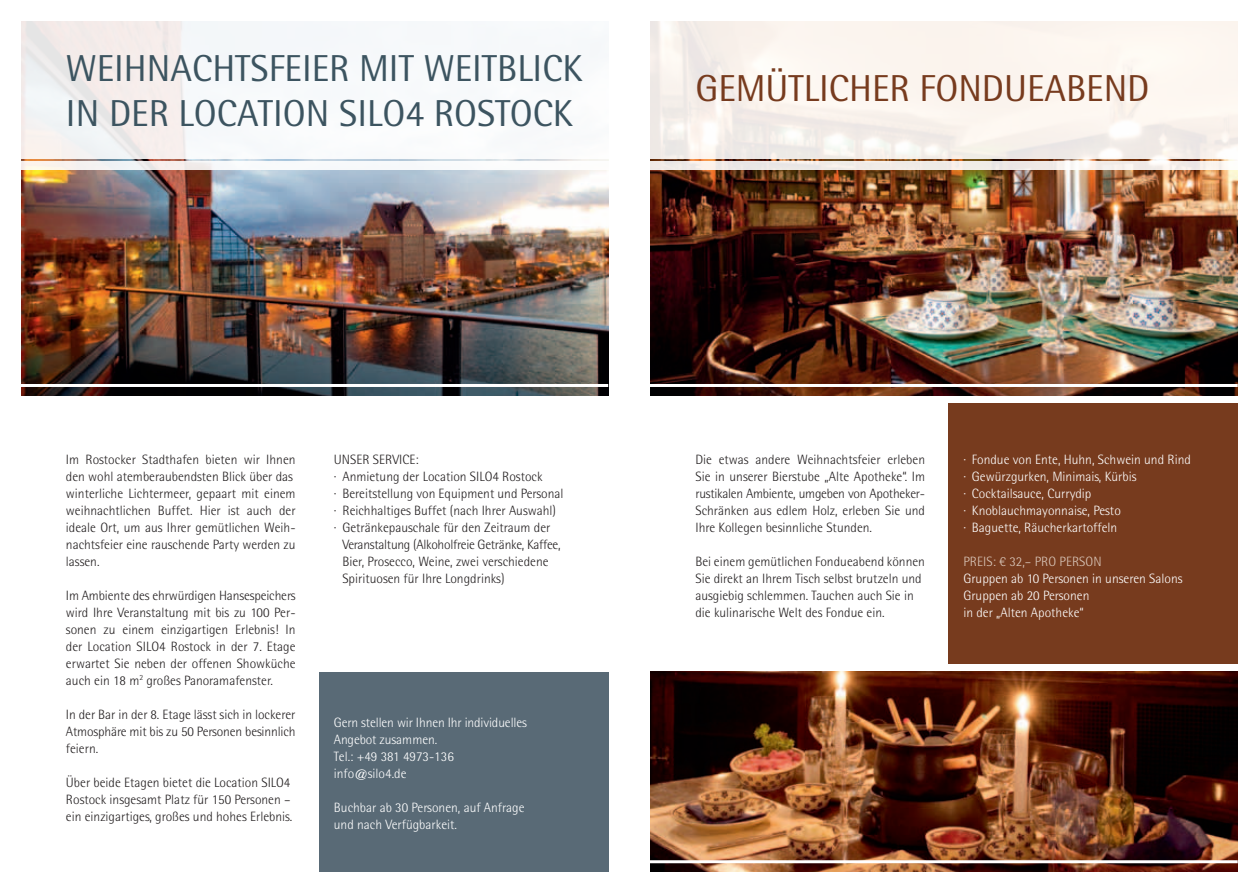
<style>
.page{position:relative;width:1259px;height:893px;background:#fff}
.page>*{position:absolute;margin:0;border:0;box-sizing:border-box;transform-origin:0 0}
.t1{font:37.5px/45px "Rotis Semi Sans";color:#3c5460}
.t2{font:37.5px "Rotis Semi Sans";color:#773b1e}
.t3{font:300 13.5px/17px "Rotis Semi Sans";color:#231f20}
.t4{font:300 13.5px/17px "Rotis Semi Sans";color:#fff}
.t5{font:300 13.5px "Rotis Semi Sans";letter-spacing:-.02em;color:#231f20}
.t6{font:300 13.5px "Rotis Semi Sans";color:#dac7ba}
</style>
<div class="page">
<img style="left:21px;top:158px;width:587px;height:237px">
<hr style="left:12px;top:384px;width:596px;height:3px;background:#fff">
<svg style="left:21px;top:162px;width:587px;height:8px"></svg>
<div style="left:16px;top:21px;width:597px;height:137px;background:linear-gradient(to right,#f2efef,#fafeff)"></div>
<div style="left:319px;top:672px;width:289px;height:200px;background:#596a76"></div>
<img style="left:651px;top:158px;width:586px;height:237px">
<svg style="left:650px;top:162px;width:587px;height:8px;background:#f1ece8"></svg>
<svg style="left:650px;top:21px;width:588px;height:137px;fill:#fbf4ee"></svg>
<img style="left:651px;top:672px;width:586px;height:200px">
<div style="left:948px;top:403px;width:289px;height:261px;background:#773b1e"></div>
<hr style="left:641px;top:384px;width:596px;height:3px;background:#fff">
<hr style="left:641px;top:860px;width:596px;height:3px;background:#fff">
<h1 class="t1" style="left:66px;top:46px;width:518px">WEI HNACHTSFEI ER MIT WEITBLICK<br>I N DER LOCATI ON SILO4 ROSTOCK</h1>
<h1 class="t2" style="left:695px;top:66px;width:455px">GEMÜTLICHER FONDUEABEND</h1>
<p class="t3" style="left:66px;top:450px;width:231px">Im Rostocker Stadthafen bieten wir Ihnen den wohl atemberaubendsten Blick über das winterliche Lichtermeer, gepaart mit einem weihnachtlichen Buffet. Hier ist auch der ideale Ort, um aus Ihrer gemütlichen Weih&shy;nachtsfeier eine rauschende Party werden zu lassen.</p>
<p class="t3" style="left:66px;top:587px;width:231px;text-align:justify">Im Ambiente des ehrwürdigen Hansespeichers wird Ihre Veranstaltung mit bis zu 100 Per&shy;sonen zu einem einzigartigen Erlebnis! In der Location SILO4 Rostock in der 7. Etage erwartet Sie neben der offenen Showküche auch ein 18 m<sup>2</sup> großes Panoramafenster.</p>
<p class="t3" style="left:66px;top:706px;width:231px;text-align:justify">In der Bar in der 8. Etage lässt sich in lockerer Atmosphäre mit bis zu 50 Personen besinnlich feiern.</p>
<p class="t3" style="left:66px;top:774px;width:228px">Über beide Etagen bietet die Location SILO4<br>Rostock insgesamt Platz für 150 Personen – ein einzigartiges, großes und hohes Erlebnis.</p>
<p class="t3" style="left:334px;top:450px;width:53px">Unser Service</p>
<p class="t3" style="left:415px;top:450px;width:5px">:</p>
<p class="t3" style="left:334px;top:467px;width:210px">· Anmietung der Location SILO4 Rostock</p>
<p class="t3" style="left:334px;top:484px;width:231px">· Bereitstellung von Equipment und Personal</p>
<p class="t3" style="left:334px;top:501px;width:224px">· Reichhaltiges Buffet (nach Ihrer Auswahl)</p>
<p class="t3" style="left:334px;top:518px;width:218px">· Getränkepauschale für den Zeitraum der</p>
<p class="t5" style="left:342px;top:536px;width:220px">Veranstaltung (Alkoholfreie Getränke, Kaffee,</p>
<p class="t3" style="left:342px;top:553px;width:208px">Bier, Prosecco, Weine, zwei verschiedene</p>
<p class="t3" style="left:342px;top:570px;width:164px">Spirituosen für Ihre Longdrinks)</p>
<p class="t4" style="left:334px;top:714px;width:194px">Gern stellen wir Ihnen Ihr individuelles<br>Angebot zusammen.<br>Tel.: +49 381 4973-136 info@silo4.de</p>
<p class="t4" style="left:334px;top:799px;width:192px">Buchbar ab 30 Personen, auf Anfrage und nach Verfügbarkeit.</p>
<p class="t3" style="left:695px;top:450px;width:231px;text-align:justify">Die etwas andere Weihnachtsfeier erleben Sie in unserer Bierstube „Alte Apotheke“. Im rustikalen Ambiente, umgeben von Apotheker-Schränken aus edlem Holz, erleben Sie und Ihre Kollegen besinnliche Stunden.</p>
<p class="t3" style="left:695px;top:552px;width:231px">Bei einem gemütlichen Fondueabend können Sie direkt an Ihrem Tisch selbst brutzeln und ausgiebig schlemmen. Tauchen auch Sie in die kulinarische Welt des Fondue ein.</p>
<p class="t4" style="left:963px;top:450px;width:229px">· Fondue von Ente, Huhn, Schwein und Rind · Gewürzgurken, Minimais, Kürbis<br>· Cocktailsauce, Currydip<br>· Knoblauchmayonnaise, Pesto<br>· Baguette, Räucherkartoffeln</p>
<p class="t6" style="left:963px;top:553px;width:13px">Preis</p>
<p class="t6" style="left:992px;top:553px;width:50px">: € 32,– pro</p>
<p class="t6" style="left:1059px;top:553px;width:8px">perso</p>
<p class="t6" style="left:1093px;top:553px;width:10px">n</p>
<p class="t4" style="left:963px;top:570px;width:221px">Gruppen ab 10 Personen in unseren Salons<br>Gruppen ab 20 Personen<br>in der „Alten Apotheke“</p>
</div>
